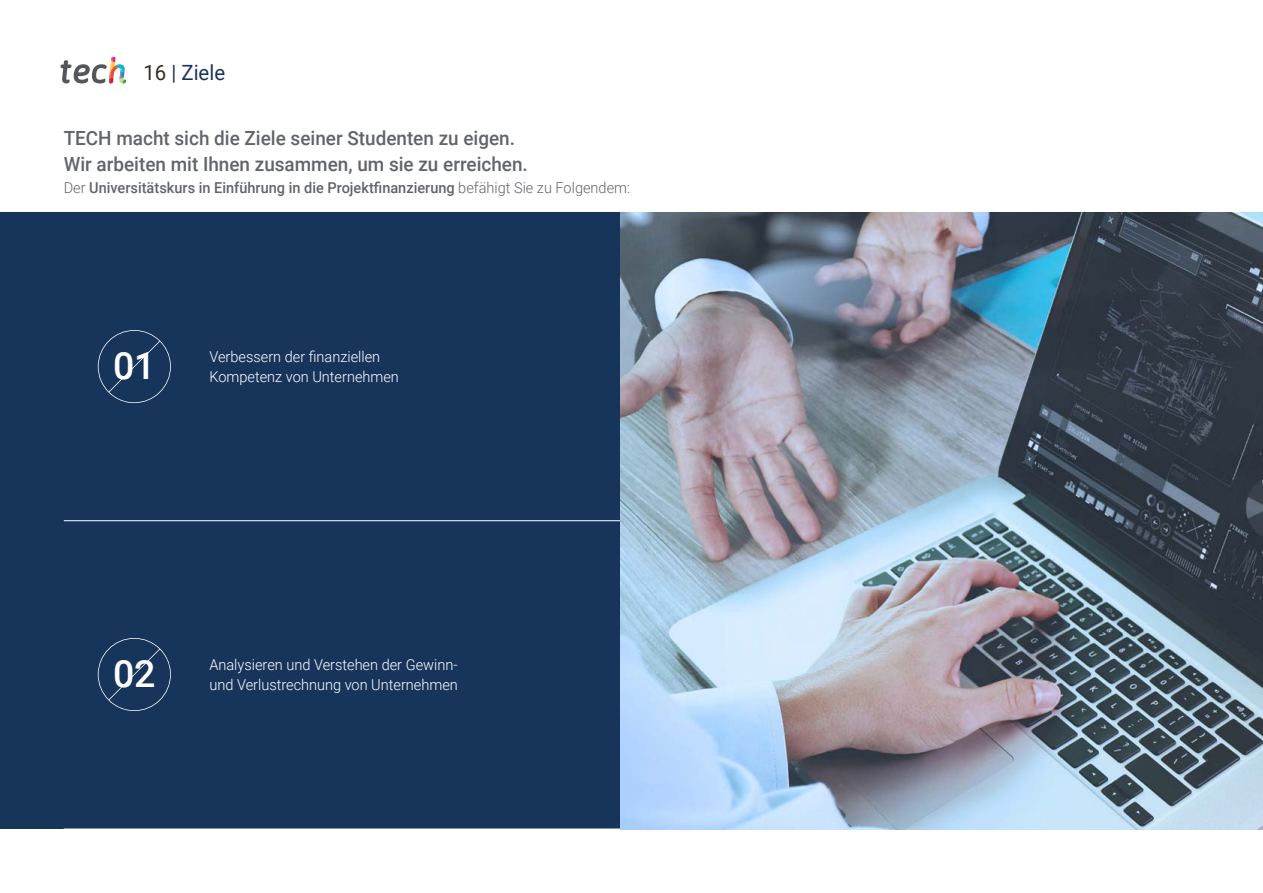
<style>
.page{position:relative;width:1263px;height:893px;background:#fff}
.page>*{position:absolute;margin:0;border:0;box-sizing:border-box;transform-origin:0 0}
.t1{font:500 37.5px "Roboto";color:#fff}
.t2{font:21px "Roboto";color:#1a355c}
.t3{font:500 19.5px/25.5px "Roboto";color:#61646a}
.t4{font:300 15px "Roboto";color:#fff}
.t5{font:500 15px "Roboto";color:#61646a}
.s1{color:#312e20}
.s2{font-weight:300}
</style>
<div class="page">
<div style="left:0;top:213px;width:621px;height:616px;background:#17355b"></div>
<hr style="left:64px;top:520px;width:1199px;height:1px;background:#fff">
<svg style="left:98px;top:330px;width:73px;height:73px"></svg>
<svg style="left:98px;top:638px;width:73px;height:73px"></svg>
<img style="left:621px;top:213px;width:642px;height:616px">
<svg style="left:61px;top:57px;width:65px;height:27px"></svg>
<h2 class="t2" style="left:144px;top:57px;width:83px"><span class="s1">16</span> | Ziele</h2>
<h3 class="t3" style="left:64px;top:125px;width:466px">TECH macht sich die Ziele seiner Studenten zu eigen.<br>Wir arbeiten mit Ihnen zusammen, um sie zu erreichen.</h3>
<p class="t5" style="left:64px;top:177px;width:568px"><span class="s2">Der</span> Universitätskurs in Einführung in die Projektfinanzierung <span class="s2">befähigt Sie zu Folgendem:</span></p>
<h1 class="t1" style="left:113px;top:340px;width:44px">01</h1>
<p class="t4" style="left:209px;top:347px;width:172px">Verbessern der finanziellen</p>
<p class="t4" style="left:209px;top:366px;width:191px">Kompetenz von Unternehmen</p>
<h1 class="t1" style="left:113px;top:648px;width:44px">02</h1>
<p class="t4" style="left:209px;top:654px;width:250px">Analysieren und Verstehen der Gewinn-</p>
<p class="t4" style="left:209px;top:674px;width:250px">und Verlustrechnung von Unternehmen</p>
</div>
